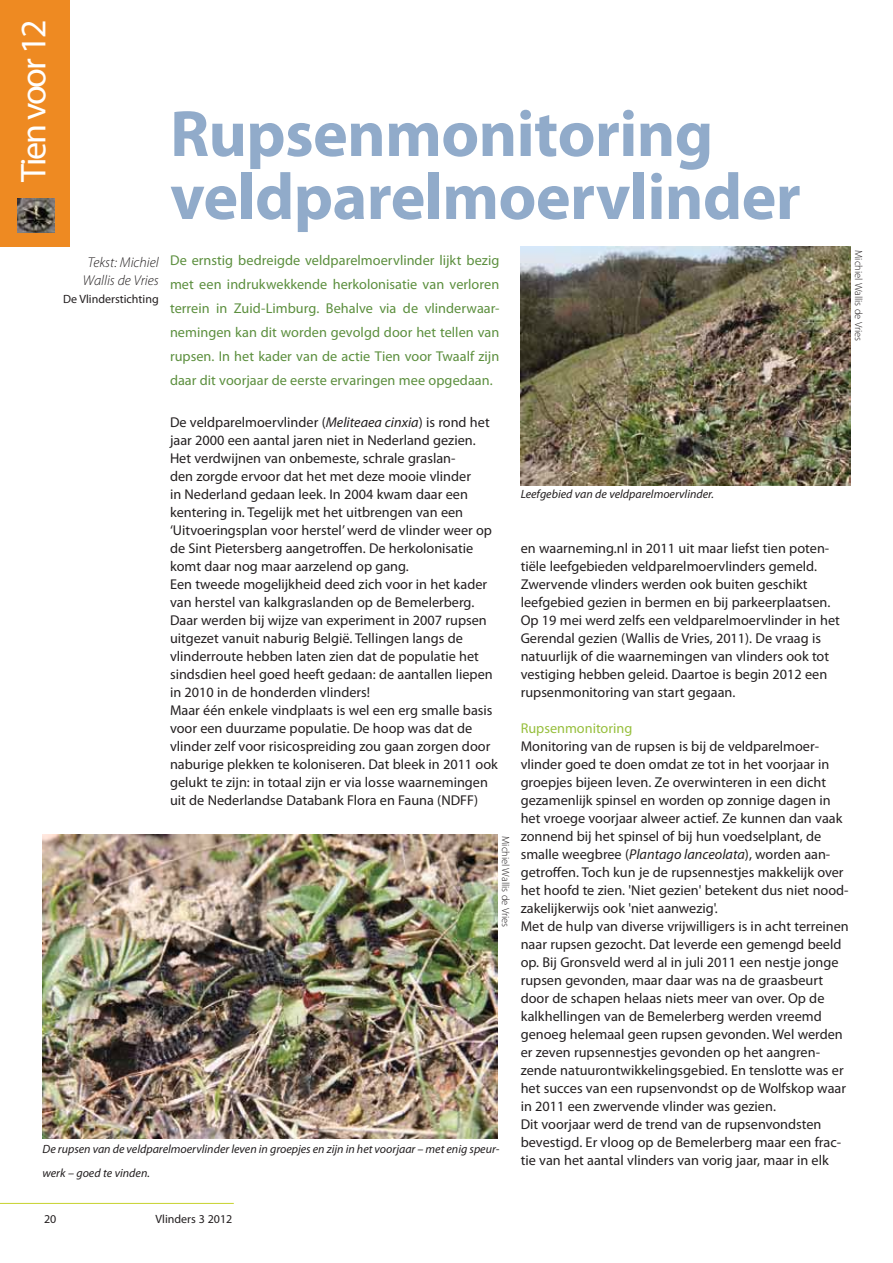
<style>
.page{position:relative;width:893px;height:1263px;background:#fff}
.page>*{position:absolute;margin:0;border:0;box-sizing:border-box;transform-origin:0 0}
.t1{font:700 66px/63px "Myriad Pro";letter-spacing:-.01em;color:#91abca}
.t2{font:36px "Myriad Pro";letter-spacing:-.06em;color:#fff}
.t3{font:14.25px/18px "Myriad Pro";color:#231f20}
.t4{font:14.25px/24px "Myriad Pro";color:#5c8f3e;text-align:justify}
.t5{font:italic 300 14.25px/18px "Myriad Pro";color:#231f20;text-align:center}
.t6{font:14.25px "Myriad Pro";color:#97bf3d}
.t7{font:italic 12px/24px "Myriad Pro";color:#231f20}
.t8{font:12px "Myriad Pro";color:#231f20}
.t9{font:300 10.5px "Myriad Pro";color:#231f20}
.s1{font-style:italic}
</style>
<div class="page">
<hr style="left:0;top:1203px;width:234px;height:1px;background:#c7d22d">
<div style="left:0;top:0;width:69px;height:247px;background:#ee8a22"></div>
<img style="left:43px;top:835px;width:454px;height:304px">
<img style="left:521px;top:247px;width:329px;height:238px">
<img style="left:17px;top:199px;width:37px;height:34px">
<h2 class="t2" style="left:20px;top:182px;width:164px;rotate:-90deg">Tien voor 12</h2>
<h1 class="t1" style="left:170px;top:107px;width:632px">Rupsenmonitoring veldparelmoervlinder</h1>
<p class="t5" style="left:83px;top:253px;width:77px">Tekst: Michiel<br>Wallis de Vries</p>
<p class="t8" style="left:63px;top:294px;width:97px">De Vlinderstichting</p>
<p class="t4" style="left:170px;top:249px;width:331px">De ernstig bedreigde veldparelmoervlinder lijkt bezig met een indrukwekkende herkolonisatie van verloren terrein in Zuid-Limburg. Behalve via de vlinderwaar&shy;nemingen kan dit worden gevolgd door het tellen van rupsen. In het kader van de actie Tien voor Twaalf zijn daar dit voorjaar de eerste ervaringen mee opgedaan.</p>
<p class="t3" style="left:170px;top:414px;width:329px">De veldparelmoervlinder (<span class="s1">Meliteaea cinxia</span>) is rond het jaar 2000 een aantal jaren niet in Nederland gezien.<br>Het verdwijnen van onbemeste, schrale graslan-<br>den zorgde ervoor dat het met deze mooie vlinder<br>in Nederland gedaan leek. In 2004 kwam daar een kentering in. Tegelijk met het uitbrengen van een ‘Uitvoeringsplan voor herstel’ werd de vlinder weer op de Sint Pietersberg aangetroffen. De herkolonisatie komt daar nog maar aarzelend op gang.<br>Een tweede mogelijkheid deed zich voor in het kader van herstel van kalkgraslanden op de Bemelerberg.<br>Daar werden bij wijze van experiment in 2007 rupsen uitgezet vanuit naburig België. Tellingen langs de vlinderroute hebben laten zien dat de populatie het sindsdien heel goed heeft gedaan: de aantallen liepen in 2010 in de honderden vlinders!<br>Maar één enkele vindplaats is wel een erg smalle basis voor een duurzame populatie. De hoop was dat de vlinder zelf voor risicospreiding zou gaan zorgen door naburige plekken te koloniseren. Dat bleek in 2011 ook gelukt te zijn: in totaal zijn er via losse waarnemingen uit de Nederlandse Databank Flora en Fauna (NDFF)</p>
<p class="t9" style="left:510px;top:836px;width:93px;rotate:90deg">Michiel Wallis de Vries</p>
<p class="t7" style="left:43px;top:1138px;width:458px">De rupsen van de veldparelmoervlinder leven in groepjes en zijn in het voorjaar – met enig speur&shy;werk – goed te vinden.</p>
<p class="t7" style="left:521px;top:483px;width:195px">Leefgebied van de veldparelmoervlinder.</p>
<p class="t9" style="left:862px;top:250px;width:93px;rotate:90deg">Michiel Wallis de Vries</p>
<p class="t3" style="left:521px;top:540px;width:321px">en waarneming.nl in 2011 uit maar liefst tien poten&shy;tiële leefgebieden veldparelmoervlinders gemeld.<br>Zwervende vlinders werden ook buiten geschikt leefgebied gezien in bermen en bij parkeerplaatsen.<br>Op 19 mei werd zelfs een veldparelmoervlinder in het Gerendal gezien (Wallis de Vries, 2011). De vraag is natuurlijk of die waarnemingen van vlinders ook tot vestiging hebben geleid. Daartoe is begin 2012 een rupsenmonitoring van start gegaan.</p>
<p class="t6" style="left:521px;top:723px;width:113px">Rupsenmonitoring</p>
<p class="t3" style="left:521px;top:738px;width:329px">Monitoring van de rupsen is bij de veldparelmoer&shy;vlinder goed te doen omdat ze tot in het voorjaar in groepjes bijeen leven. Ze overwinteren in een dicht gezamenlijk spinsel en worden op zonnige dagen in het vroege voorjaar alweer actief. Ze kunnen dan vaak zonnend bij het spinsel of bij hun voedselplant, de smalle weegbree (<span class="s1">Plantago lanceolata</span>), worden aan&shy;getroffen. Toch kun je de rupsennestjes makkelijk over het hoofd te zien. 'Niet gezien' betekent dus niet nood&shy;zakelijkerwijs ook 'niet aanwezig'.<br>Met de hulp van diverse vrijwilligers is in acht terreinen naar rupsen gezocht. Dat leverde een gemengd beeld op. Bij Gronsveld werd al in juli 2011 een nestje jonge rupsen gevonden, maar daar was na de graasbeurt door de schapen helaas niets meer van over. Op de kalkhellingen van de Bemelerberg werden vreemd genoeg helemaal geen rupsen gevonden. Wel werden er zeven rupsennestjes gevonden op het aangren&shy;zende natuurontwikkelingsgebied. En tenslotte was er het succes van een rupsenvondst op de Wolfskop waar in 2011 een zwervende vlinder was gezien.<br>Dit voorjaar werd de trend van de rupsenvondsten bevestigd. Er vloog op de Bemelerberg maar een frac&shy;tie van het aantal vlinders van vorig jaar, maar in elk</p>
<p class="t8" style="left:44px;top:1214px;width:14px">20</p>
<p class="t8" style="left:156px;top:1214px;width:78px">Vlinders 3 2012</p>
</div>
